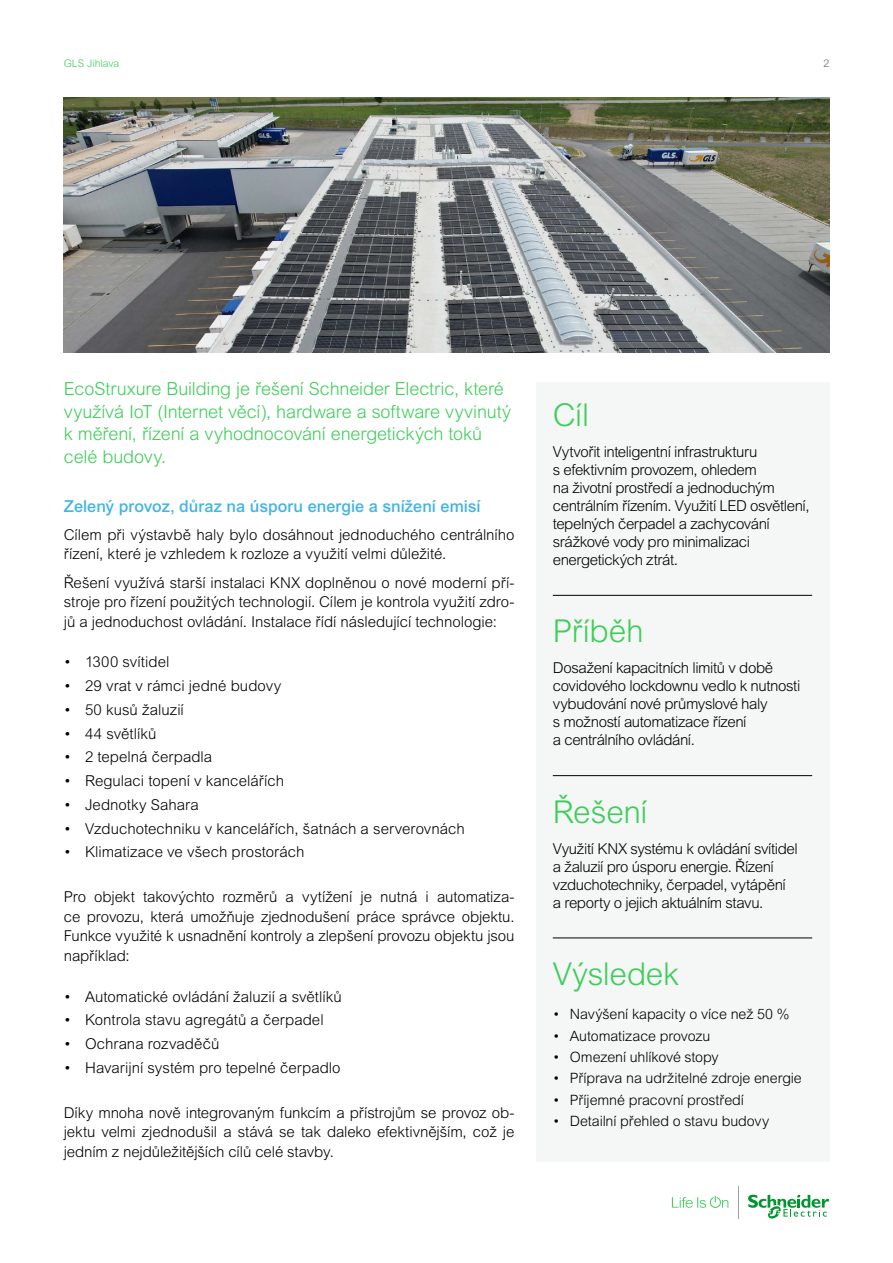
<style>
.page{position:relative;width:893px;height:1263px;background:#fff}
.page>*{position:absolute;margin:0;border:0;box-sizing:border-box;transform-origin:0 0}
.CZ_Cíl_Nadpisek_gree{font:300 31.5px "Arial MT Pro";letter-spacing:-.005em;color:#3dcd58}
.CZ_Perex_Green{font:300 18px/22.5px "Arial MT Pro";letter-spacing:-.005em;color:#3dcd58}
.CZ_Nadpisek_Blue{font:500 16.5px "Arial MT Pro";color:#42b4e6}
.CZ_text{font:300 15px/19.5px "Arial MT Pro";letter-spacing:-.005em;color:#000;text-align:justify}
.CZ_Cíl_text{font:300 15px/18px "Arial MT Pro";letter-spacing:-.02em;color:#000}
.CZ_Cíl_text-2{font:300 15px "Arial MT Pro";color:#000}
.CZ_Cíl_text-3{font:300 15px "Arial MT Pro";letter-spacing:.005em;color:#000}
.t1{font:300 14.25px "Arial MT Pro";letter-spacing:-.005em;color:#000}
.t2{font:300 10.5px "Arial MT Pro";color:#3dcd58}
.t3{font:300 10.5px "Arial MT Pro";color:#626469}
</style>
<div class="page">
<svg style="left:672px;top:1196px;width:56px;height:12px"></svg>
<svg style="left:748px;top:1194px;width:81px;height:25px"></svg>
<hr style="left:738px;top:1186px;width:1px;height:33px;background:#9fa0a4">
<div style="left:536px;top:382px;width:293px;height:779px;background:#f5f6f6"></div>
<hr style="left:553px;top:595px;width:259px;height:1px;background:#000">
<hr style="left:553px;top:775px;width:259px;height:1px;background:#000">
<hr style="left:553px;top:937px;width:259px;height:1px;background:#000">
<img style="left:64px;top:98px;width:765px;height:254px">
<p class="t2" style="left:64px;top:57px;width:57px">GLS Jihlava</p>
<p class="t3" style="left:823px;top:57px;width:7px">2</p>
<p class="CZ_Perex_Green" style="left:64px;top:378px;width:449px">EcoStruxure Building je řešení Schneider Electric, které využívá IoT (Internet věcí), hardware a software vyvinutý k měření, řízení a vyhodnocování energetických toků celé budovy.</p>
<p class="CZ_Nadpisek_Blue" style="left:64px;top:496px;width:418px">Zelený provoz, důraz na úsporu energie a snížení emisí</p>
<p class="CZ_text" style="left:64px;top:525px;width:452px">Cílem při výstavbě haly bylo dosáhnout jednoduchého centrálního řízení, které je vzhledem k rozloze a využití velmi důležité.</p>
<p class="CZ_text" style="left:64px;top:573px;width:452px">Řešení využívá starší instalaci KNX doplněnou o nové moderní pří&shy;stroje pro řízení použitých technologií. Cílem je kontrola využití zdro&shy;jů a jednoduchost ovládání. Instalace řídí následující technologie:</p>
<p class="CZ_Cíl_text-2" style="left:64px;top:653px;width:107px">• 1300 svítidel</p>
<p class="CZ_Cíl_text-3" style="left:64px;top:676px;width:219px">• 29 vrat v rámci jedné budovy</p>
<p class="CZ_Cíl_text-3" style="left:64px;top:700px;width:122px">• 50 kusů žaluzií</p>
<p class="CZ_Cíl_text-3" style="left:64px;top:724px;width:94px">• 44 světlíků</p>
<p class="CZ_Cíl_text-2" style="left:64px;top:748px;width:150px">• 2 tepelná čerpadla</p>
<p class="CZ_Cíl_text-2" style="left:64px;top:771px;width:222px">• Regulaci topení v kancelářích</p>
<p class="CZ_Cíl_text-3" style="left:64px;top:795px;width:136px">• Jednotky Sahara</p>
<p class="CZ_Cíl_text-2" style="left:64px;top:819px;width:403px">• Vzduchotechniku v kancelářích, šatnách a serverovnách</p>
<p class="CZ_Cíl_text-2" style="left:64px;top:843px;width:242px">• Klimatizace ve všech prostorách</p>
<p class="CZ_text" style="left:64px;top:888px;width:452px">Pro objekt takovýchto rozměrů a vytížení je nutná i automatiza&shy;ce provozu, která umožňuje zjednodušení práce správce objektu.<br>Funkce využité k usnadnění kontroly a zlepšení provozu objektu jsou například:</p>
<p class="CZ_Cíl_text-2" style="left:64px;top:987px;width:280px">• Automatické ovládání žaluzií a světlíků</p>
<p class="CZ_Cíl_text-2" style="left:64px;top:1011px;width:261px">• Kontrola stavu agregátů a čerpadel</p>
<p class="CZ_Cíl_text-3" style="left:64px;top:1034px;width:157px">• Ochrana rozvaděčů</p>
<p class="CZ_Cíl_text-2" style="left:64px;top:1058px;width:278px">• Havarijní systém pro tepelné čerpadlo</p>
<p class="CZ_text" style="left:64px;top:1103px;width:452px">Díky mnoha nově integrovaným funkcím a přístrojům se provoz ob&shy;jektu velmi zjednodušil a stává se tak daleko efektivnějším, což je jedním z nejdůležitějších cílů celé stavby.</p>
<p class="CZ_Cíl_Nadpisek_gree" style="left:553px;top:396px;width:38px">Cíl</p>
<p class="CZ_Cíl_text" style="left:553px;top:443px;width:258px">Vytvořit inteligentní infrastrukturu<br>s efektivním provozem, ohledem<br>na životní prostředí a jednoduchým centrálním řízením. Využití LED osvětlení, tepelných čerpadel a zachycování srážkové vody pro minimalizaci energetických ztrát.</p>
<p class="CZ_Cíl_Nadpisek_gree" style="left:553px;top:612px;width:92px">Příběh</p>
<p class="CZ_Cíl_text" style="left:553px;top:659px;width:249px">Dosažení kapacitních limitů v době covidového lockdownu vedlo k nutnosti vybudování nové průmyslové haly<br>s možností automatizace řízení<br>a centrálního ovládání.</p>
<p class="CZ_Cíl_Nadpisek_gree" style="left:553px;top:792px;width:96px">Řešení</p>
<p class="CZ_Cíl_text" style="left:553px;top:840px;width:247px">Využití KNX systému k ovládání svítidel a žaluzií pro úsporu energie. Řízení vzduchotechniky, čerpadel, vytápění</p>
<p class="CZ_Cíl_text" style="left:553px;top:894px;width:212px">a reporty o jejich aktuálním stavu.</p>
<p class="CZ_Cíl_Nadpisek_gree" style="left:553px;top:955px;width:128px">Výsledek</p>
<p class="t1" style="left:553px;top:1005px;width:238px">• Navýšení kapacity o více než 50 %</p>
<p class="t1" style="left:553px;top:1027px;width:159px">• Automatizace provozu</p>
<p class="t1" style="left:553px;top:1048px;width:167px">• Omezení uhlíkové stopy</p>
<p class="t1" style="left:553px;top:1069px;width:251px">• Příprava na udržitelné zdroje energie</p>
<p class="t1" style="left:553px;top:1091px;width:193px">• Příjemné pracovní prostředí</p>
<p class="t1" style="left:553px;top:1112px;width:218px">• Detailní přehled o stavu budovy</p>
</div>
